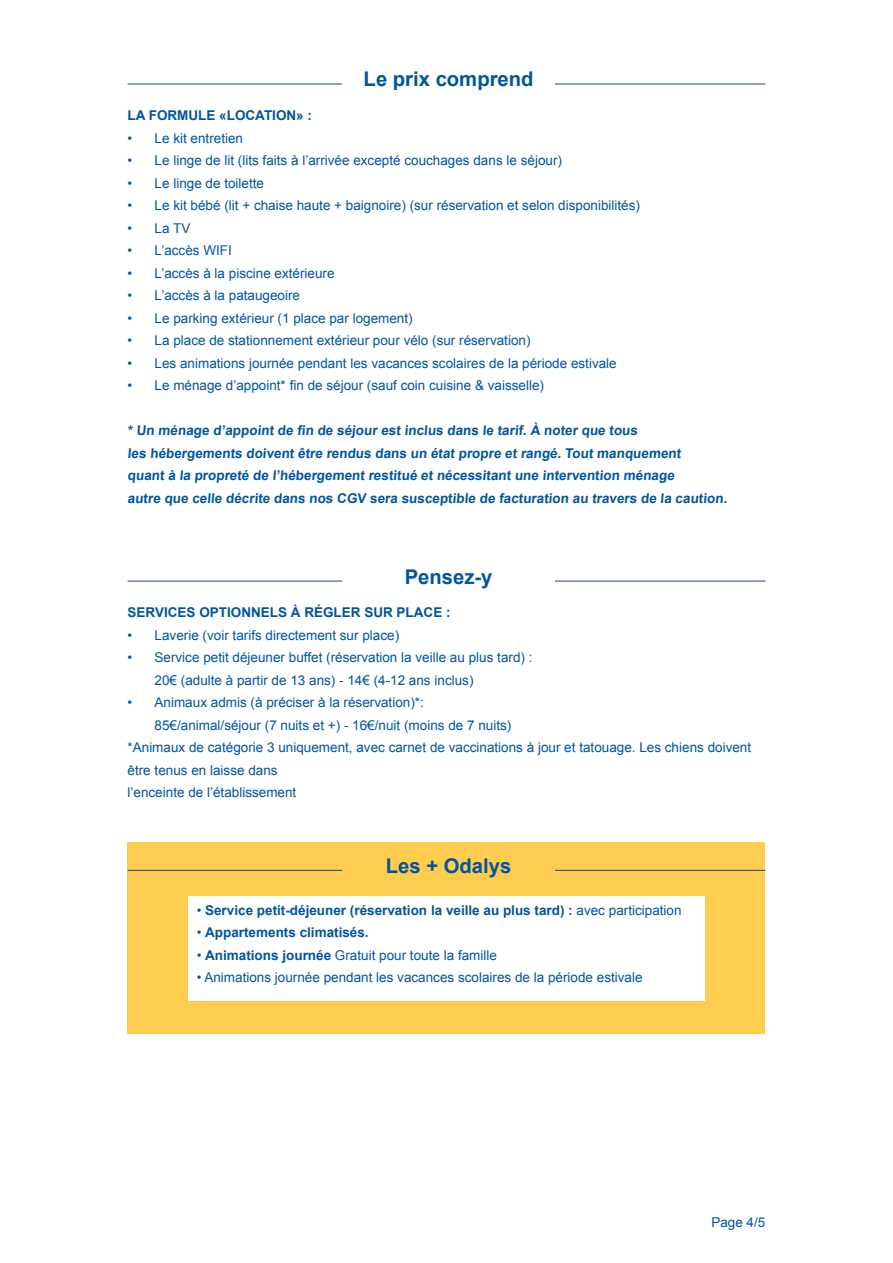
<style>
.page{position:relative;width:893px;height:1263px;background:#fff}
.page>*{position:absolute;margin:0;border:0;box-sizing:border-box;transform-origin:0 0}
.t1{font:700 20.25px "Arial";color:#0154a0}
.t2{font:13.5px/22.5px "Arial";color:#0154a0}
.t3{font:700 13.5px/22.5px "Arial";color:#0154a0}
.s1{font-weight:400}
.s2{font-weight:700}
</style>
<div class="page">
<hr style="left:128px;top:84px;width:637px;height:1px;background:#253f8e">
<div style="left:342px;top:64px;width:213px;height:30px;background:#fff"></div>
<hr style="left:128px;top:581px;width:637px;height:1px;background:#253f8e">
<div style="left:342px;top:561px;width:213px;height:30px;background:#fff"></div>
<div style="left:128px;top:842px;width:637px;height:191px;background:#fecc4e"></div>
<div style="left:188px;top:897px;width:517px;height:104px;background:#fff"></div>
<hr style="left:128px;top:870px;width:637px;height:1px;background:#253f8e">
<div style="left:342px;top:850px;width:213px;height:31px;background:#fecc4e"></div>
<p class="t1" style="left:364px;top:66px;width:171px">Le prix comprend</p>
<p class="t3" style="left:128px;top:105px;width:186px">LA FORMULE «LOCATION» :</p>
<p class="t2" style="left:128px;top:127px;width:117px">• Le kit entretien</p>
<p class="t2" style="left:128px;top:149px;width:436px">• Le linge de lit (lits faits à l’arrivée excepté couchages dans le séjour)</p>
<p class="t2" style="left:128px;top:172px;width:138px">• Le linge de toilette</p>
<p class="t2" style="left:128px;top:194px;width:514px">• Le kit bébé (lit + chaise haute + baignoire) (sur réservation et selon disponibilités)</p>
<p class="t2" style="left:128px;top:217px;width:64px">• La TV</p>
<p class="t2" style="left:128px;top:239px;width:106px">• L’accès WIFI</p>
<p class="t2" style="left:128px;top:262px;width:209px">• L’accès à la piscine extérieure</p>
<p class="t2" style="left:128px;top:284px;width:174px">• L’accès à la pataugeoire</p>
<p class="t2" style="left:128px;top:307px;width:287px">• Le parking extérieur (1 place par logement)</p>
<p class="t2" style="left:128px;top:329px;width:404px">• La place de stationnement extérieur pour vélo (sur réservation)</p>
<p class="t2" style="left:128px;top:352px;width:491px">• Les animations journée pendant les vacances scolaires de la période estivale</p>
<p class="t2" style="left:128px;top:374px;width:418px">• Le ménage d’appoint* fin de séjour (sauf coin cuisine &amp; vaisselle)</p>
<p class="t3" style="left:128px;top:420px;width:603px">* Un ménage d’appoint de fin de séjour est inclus dans le tarif. À noter que tous<br>les hébergements doivent être rendus dans un état propre et rangé. Tout manquement<br>quant à la propreté de l’hébergement restitué et nécessitant une intervention ménage<br>autre que celle décrite dans nos CGV sera susceptible de facturation au travers de la caution.</p>
<p class="t1" style="left:405px;top:563px;width:89px">Pensez-y</p>
<p class="t3" style="left:128px;top:602px;width:325px">SERVICES OPTIONNELS À RÉGLER SUR PLACE :</p>
<p class="t2" style="left:128px;top:624px;width:273px">• Laverie (voir tarifs directement sur place)</p>
<p class="t2" style="left:155px;top:646px;width:379px;text-indent:-27px">• Service petit déjeuner buffet (réservation la veille au plus tard) :<br>20€ (adulte à partir de 13 ans) - 14€ (4-12 ans inclus)</p>
<p class="t2" style="left:155px;top:691px;width:358px;text-indent:-27px">• Animaux admis (à préciser à la réservation)*:<br>85€/animal/séjour (7 nuits et +) - 16€/nuit (moins de 7 nuits)</p>
<p class="t2" style="left:128px;top:736px;width:625px">*Animaux de catégorie 3 uniquement, avec carnet de vaccinations à jour et tatouage. Les chiens doivent être tenus en laisse dans</p>
<p class="t2" style="left:128px;top:781px;width:170px">l’enceinte de l’établissement</p>
<p class="t1" style="left:386px;top:852px;width:127px">Les + Odalys</p>
<p class="t3" style="left:197px;top:899px;width:486px"><span class="s1">•</span> Service petit-déjeuner (réservation la veille au plus tard) : <span class="s1">avec participation</span></p>
<p class="t3" style="left:197px;top:922px;width:174px"><span class="s1">•</span> Appartements climatisés.</p>
<p class="t2" style="left:197px;top:944px;width:302px">• <span class="s2">Animations journée</span> Gratuit pour toute la famille</p>
<p class="t2" style="left:197px;top:967px;width:447px">• Animations journée pendant les vacances scolaires de la période estivale</p>
<p class="t2" style="left:711px;top:1211px;width:56px">Page 4/5</p>
</div>
